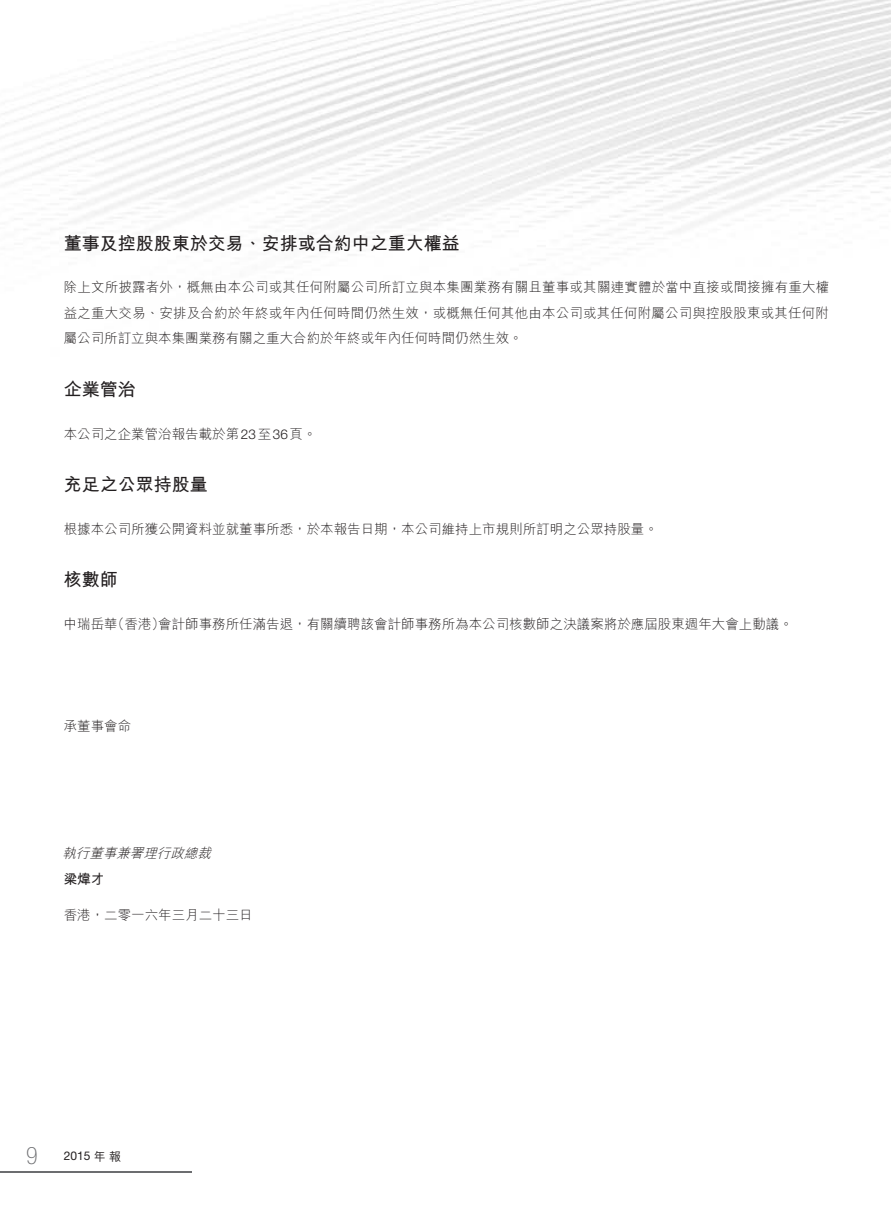
<style>
.page{position:relative;width:893px;height:1212px;background:#fff}
.page>*{position:absolute;margin:0;border:0;box-sizing:border-box;transform-origin:0 0}
.t1{font:100 condensed 24px "Helvetica Neue LT Std";color:#6c6d70}
._3__標題{font:700 18px "M Hei HK";color:#231f20}
._1__內文{font:300 13.5px/25.5px "M Hei HK";color:#231f20;text-align:justify}
._1__內文-2{font:italic 300 13.5px "M Hei HK";color:#231f20}
._1__內文-3{font:700 13.5px "M Hei HK";color:#231f20}
.t2{font:12px "Helvetica Neue LT Std";color:#231f20}
.s1{font-family:"Helvetica Neue LT Std"}
.s2{font-family:"M Hei HK";font-weight:500}
</style>
<div class="page">
<hr style="left:0;top:1172px;width:191px;height:1px;background:#6c6d70">
<p class="_3__標題" style="left:64px;top:230px;width:398px">董事及控股股東於交易、安排或合約中之重大權益</p>
<p class="_1__內文" style="left:64px;top:275px;width:767px">除上文所披露者外，概無由本公司或其任何附屬公司所訂立與本集團業務有關且董事或其關連實體於當中直接或間接擁有重大權益之重大交易、安排及合約於年終或年內任何時間仍然生效，或概無任何其他由本公司或其任何附屬公司與控股股東或其任何附屬公司所訂立與本集團業務有關之重大合約於年終或年內任何時間仍然生效。</p>
<p class="_3__標題" style="left:64px;top:376px;width:73px">企業管治</p>
<p class="_1__內文" style="left:64px;top:421px;width:254px">本公司之企業管治報告載於第<span class="s1">23</span>至<span class="s1">36</span>頁。</p>
<p class="_3__標題" style="left:64px;top:471px;width:145px">充足之公眾持股量</p>
<p class="_1__內文" style="left:64px;top:516px;width:596px">根據本公司所獲公開資料並就董事所悉，於本報告日期，本公司維持上市規則所訂明之公眾持股量。</p>
<p class="_3__標題" style="left:64px;top:566px;width:55px">核數師</p>
<p class="_1__內文" style="left:158px;top:611px;width:636px">會計師事務所任滿告退，有關續聘該會計師事務所為本公司核數師之決議案將於應屆股東週年大會上動議。</p>
<p class="_1__內文" style="left:111px;top:611px;width:55px">（香港）</p>
<p class="_1__內文" style="left:64px;top:611px;width:55px">中瑞岳華</p>
<p class="_1__內文" style="left:64px;top:713px;width:69px">承董事會命</p>
<p class="_1__內文-2" style="left:62px;top:846px;width:154px">執行董事兼署理行政總裁</p>
<p class="_1__內文-3" style="left:64px;top:869px;width:42px">梁煒才</p>
<p class="_1__內文" style="left:64px;top:902px;width:190px">香港，二零一六年三月二十三日</p>
<h1 class="t1" style="left:26px;top:1142px;width:13px">9</h1>
<p class="t2" style="left:64px;top:1149px;width:59px">2015 <span class="s2">年報</span></p>
</div>
